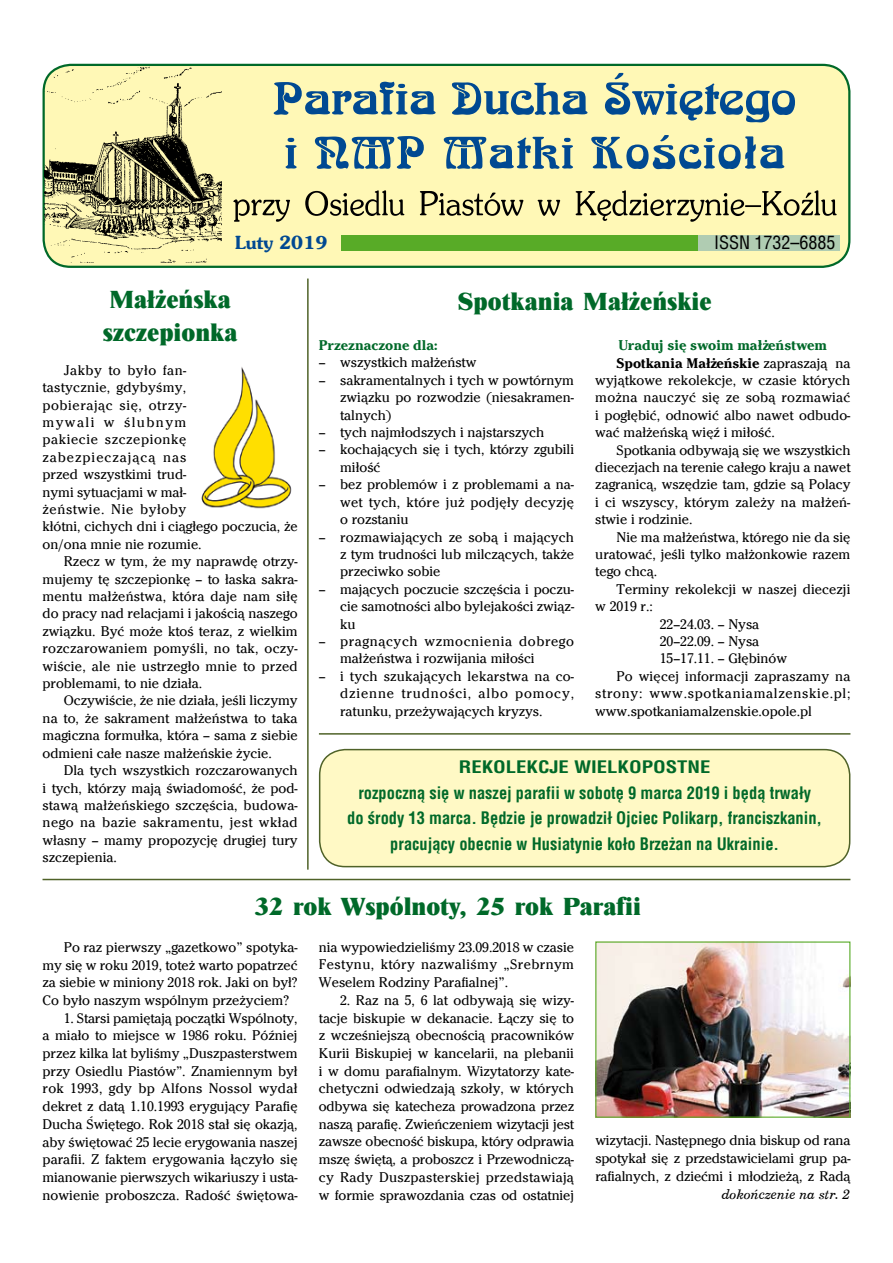
<style>
.page{position:relative;width:893px;height:1263px;background:#fff}
.page>*{position:absolute;margin:0;border:0;box-sizing:border-box;transform-origin:0 0}
.t1{font:800 25.5px "Nimbus Roman DEE";color:#006929}
.t2{font:18px "Switzerland Condensed";color:#000}
.t3{font:700 18px "Southernpl";color:#004992}
.t4{font:700 16.5px/25.5px "Switzerland Condensed";color:#006929;text-align:center;scale:1.25 1}
.t5{font:700 14.7px "Cheltenham Itc TEE";color:#006929}
.t6{font:14.55px/17.4px "Cheltenham Itc TEE";color:#000;text-align:justify}
.t7{font:14.55px/17.4px "Cheltenham Itc TEE";letter-spacing:.02em;color:#000}
.t8{font:14.55px/17.4px "Cheltenham Itc TEE";letter-spacing:.045em;color:#000}
.t9{font:14.55px "Cheltenham Itc TEE";letter-spacing:.05em;color:#000}
.t10{font:700 14.55px "Cheltenham Itc TEE";color:#006929}
.t11{font:italic 13.5px "New Brunswickpl";color:#000}
.s1{font-weight:700}
</style>
<div class="page">
<div style="left:320px;top:750px;width:530px;height:117px;background:#fff9c5;border-radius:26px"></div>
<div style="left:319px;top:749px;width:531px;height:118px;border:2px solid #4f6228;border-radius:26px"></div>
<div style="left:44px;top:65px;width:805px;height:202px;background:#fff8b6;border-radius:27px"></div>
<div style="left:43px;top:64px;width:807px;height:204px;border:2px solid #006929;border-radius:27px"></div>
<svg style="left:285px;top:135px;width:499px;height:34px"></svg>
<svg style="left:274px;top:73px;width:521px;height:49px"></svg>
<svg style="left:233px;top:190px;width:604px;height:32px"></svg>
<div style="left:697px;top:236px;width:143px;height:15px;background:#b0ccb2"></div>
<div style="left:341px;top:236px;width:356px;height:15px;background:#58ab27"></div>
<img style="left:44px;top:67px;width:178px;height:196px">
<img style="left:201px;top:367px;width:91px;height:142px">
<hr style="left:43px;top:879px;width:807px;height:1px;background:#4f6228">
<hr style="left:307px;top:279px;width:2px;height:591px;background:#4f6228">
<hr style="left:319px;top:733px;width:531px;height:2px;background:#4f6228">
<img style="left:597px;top:943px;width:251px;height:173px">
<div style="left:595px;top:941px;width:255px;height:177px;border:1px solid #58ab27"></div>
<p class="t3" style="left:235px;top:231px;width:94px">Luty 2019</p>
<p class="t2" style="left:714px;top:232px;width:123px">ISSN 1732–6885</p>
<h1 class="t1" style="left:109px;top:285px;width:123px">Małżeńska</h1>
<h1 class="t1" style="left:458px;top:287px;width:255px">Spotkania Małżeńskie</h1>
<h1 class="t1" style="left:103px;top:318px;width:136px">szczepionka</h1>
<p class="t5" style="left:618px;top:337px;width:210px">Uraduj się swoim małżeństwem</p>
<p class="t6" style="left:595px;top:354px;width:257px;text-indent:21px"><span class="s1">Spotkania Małżeńskie</span> zapraszają na wyjątkowe rekolekcje, w czasie których można nauczyć się ze sobą rozmawiać i pogłębić, odnowić albo nawet odbudo&shy;wać małżeńską więź i miłość.</p>
<p class="t6" style="left:595px;top:441px;width:257px;text-indent:21px">Spotkania odbywają się we wszystkich diecezjach na terenie całego kraju a nawet zagranicą, wszędzie tam, gdzie są Polacy i ci wszyscy, którym zależy na małżeń&shy;stwie i rodzinie.</p>
<p class="t6" style="left:595px;top:528px;width:257px;text-indent:21px">Nie ma małżeństwa, którego nie da się uratować, jeśli tylko małżonkowie razem tego chcą.</p>
<p class="t6" style="left:617px;top:580px;width:235px">Terminy rekolekcji w naszej diecezji</p>
<p class="t6" style="left:595px;top:597px;width:59px">w 2019 r.:</p>
<p class="t6" style="left:660px;top:615px;width:101px">22–24.03. – Nysa</p>
<p class="t6" style="left:660px;top:632px;width:101px">20–22.09. – Nysa</p>
<p class="t6" style="left:660px;top:649px;width:129px">15–17.11. – Głębinów</p>
<p class="t6" style="left:617px;top:667px;width:235px">Po więcej informacji zapraszamy na</p>
<p class="t9" style="left:595px;top:684px;width:257px">strony: www.spotkaniamalzenskie.pl;</p>
<p class="t6" style="left:595px;top:702px;width:218px">www.spotkaniamalzenskie.opole.pl</p>
<p class="t10" style="left:319px;top:337px;width:120px">Przeznaczone dla:</p>
<p class="t6" style="left:319px;top:353px;width:159px">– wszystkich małżeństw</p>
<p class="t6" style="left:340px;top:371px;width:235px;text-indent:-21px">– sakramentalnych i tych w powtórnym związku po rozwodzie (niesakramen&shy;talnych)</p>
<p class="t6" style="left:319px;top:423px;width:227px">– tych najmłodszych i najstarszych</p>
<p class="t6" style="left:340px;top:440px;width:235px;text-indent:-21px">– kochających się i tych, którzy zgubili miłość</p>
<p class="t6" style="left:340px;top:475px;width:235px;text-indent:-21px">– bez problemów i z problemami a na&shy;wet tych, które już podjęły decyzję o rozstaniu</p>
<p class="t6" style="left:340px;top:527px;width:235px;text-indent:-21px">– rozmawiających ze sobą i mających z tym trudności lub milczących, także przeciwko sobie</p>
<p class="t6" style="left:340px;top:580px;width:235px;text-indent:-21px">– mających poczucie szczęścia i poczu&shy;cie samotności albo bylejakości związ&shy;ku</p>
<p class="t8" style="left:340px;top:632px;width:235px;text-indent:-21px">– pragnących wzmocnienia dobrego małżeństwa i rozwijania miłości</p>
<p class="t6" style="left:340px;top:667px;width:235px;text-indent:-21px">– i tych szukających lekarstwa na co&shy;dzienne trudności, albo pomocy, ratunku, przeżywających kryzys.</p>
<p class="t7" style="left:43px;top:361px;width:257px;text-indent:21px">Jakby to było fan-<br>tastycznie, gdybyśmy,<br>pobierając się, otrzy-<br>mywali w ślubnym<br>pakiecie szczepionkę zabezpieczającą nas<br>przed wszystkimi trud-<br>nymi sytuacjami w mał-<br>żeństwie. Nie byłoby<br>kłótni, cichych dni i ciągłego poczucia, że on/ona mnie nie rozumie.</p>
<p class="t6" style="left:43px;top:552px;width:257px;text-indent:21px">Rzecz w tym, że my naprawdę otrzy&shy;mujemy tę szczepionkę – to łaska sakra&shy;mentu małżeństwa, która daje nam siłę do pracy nad relacjami i jakością naszego związku. Być może ktoś teraz, z wielkim rozczarowaniem pomyśli, no tak, oczy&shy;wiście, ale nie ustrzegło mnie to przed problemami, to nie działa.</p>
<p class="t6" style="left:43px;top:691px;width:257px;text-indent:21px">Oczywiście, że nie działa, jeśli liczymy na to, że sakrament małżeństwa to taka magiczna formułka, która – sama z siebie odmieni całe nasze małżeńskie życie.</p>
<p class="t6" style="left:43px;top:761px;width:257px;text-indent:21px">Dla tych wszystkich rozczarowanych i tych, którzy mają świadomość, że pod&shy;stawą małżeńskiego szczęścia, budowa&shy;nego na bazie sakramentu, jest wkład własny – mamy propozycję drugiej tury szczepienia.</p>
<p class="t4" style="left:347px;top:754px;width:381px">REKOLEKCJE WIELKOPOSTNE<br>rozpoczną się w naszej parafii w sobotę 9 marca 2019 i będą trwały<br>do środy 13 marca. Będzie je prowadził Ojciec Polikarp, franciszkanin, pracujący obecnie w Husiatynie koło Brzeżan na Ukrainie.</p>
<h1 class="t1" style="left:255px;top:892px;width:387px">32 rok Wspólnoty, 25 rok Parafii</h1>
<p class="t6" style="left:43px;top:938px;width:257px;text-indent:21px">Po raz pierwszy „gazetkowo” spotyka&shy;my się w roku 2019, toteż warto popatrzeć za siebie w miniony 2018 rok. Jaki on był?<br>Co było naszym wspólnym przeżyciem?</p>
<p class="t6" style="left:43px;top:1008px;width:257px;text-indent:21px">1. Starsi pamiętają początki Wspólnoty, a miało to miejsce w 1986 roku. Później przez kilka lat byliśmy „Duszpasterstwem przy Osiedlu Piastów”. Znamiennym był rok 1993, gdy bp Alfons Nossol wydał dekret z datą 1.10.1993 erygujący Parafię Ducha Świętego. Rok 2018 stał się okazją, aby świętować 25 lecie erygowania naszej parafii. Z faktem erygowania łączyło się mianowanie pierwszych wikariuszy i usta&shy;nowienie proboszcza. Radość świętowa-</p>
<p class="t6" style="left:319px;top:938px;width:257px">nia wypowiedzieliśmy 23.09.2018 w czasie Festynu, który nazwaliśmy „Srebrnym Weselem Rodziny Parafialnej”.</p>
<p class="t6" style="left:319px;top:991px;width:257px;text-indent:21px">2. Raz na 5, 6 lat odbywają się wizy&shy;tacje biskupie w dekanacie. Łączy się to z wcześniejszą obecnością pracowników Kurii Biskupiej w kancelarii, na plebanii i w domu parafialnym. Wizytatorzy kate&shy;chetyczni odwiedzają szkoły, w których odbywa się katecheza prowadzona przez naszą parafię. Zwieńczeniem wizytacji jest zawsze obecność biskupa, który odprawia mszę świętą, a proboszcz i Przewodniczą&shy;cy Rady Duszpasterskiej przedstawiają w formie sprawozdania czas od ostatniej</p>
<p class="t6" style="left:595px;top:1131px;width:257px">wizytacji. Następnego dnia biskup od rana spotykał się z przedstawicielami grup pa&shy;rafialnych, z dziećmi i młodzieżą, z Radą</p>
<p class="t11" style="left:722px;top:1185px;width:130px">dokończenie na str. 2</p>
</div>
